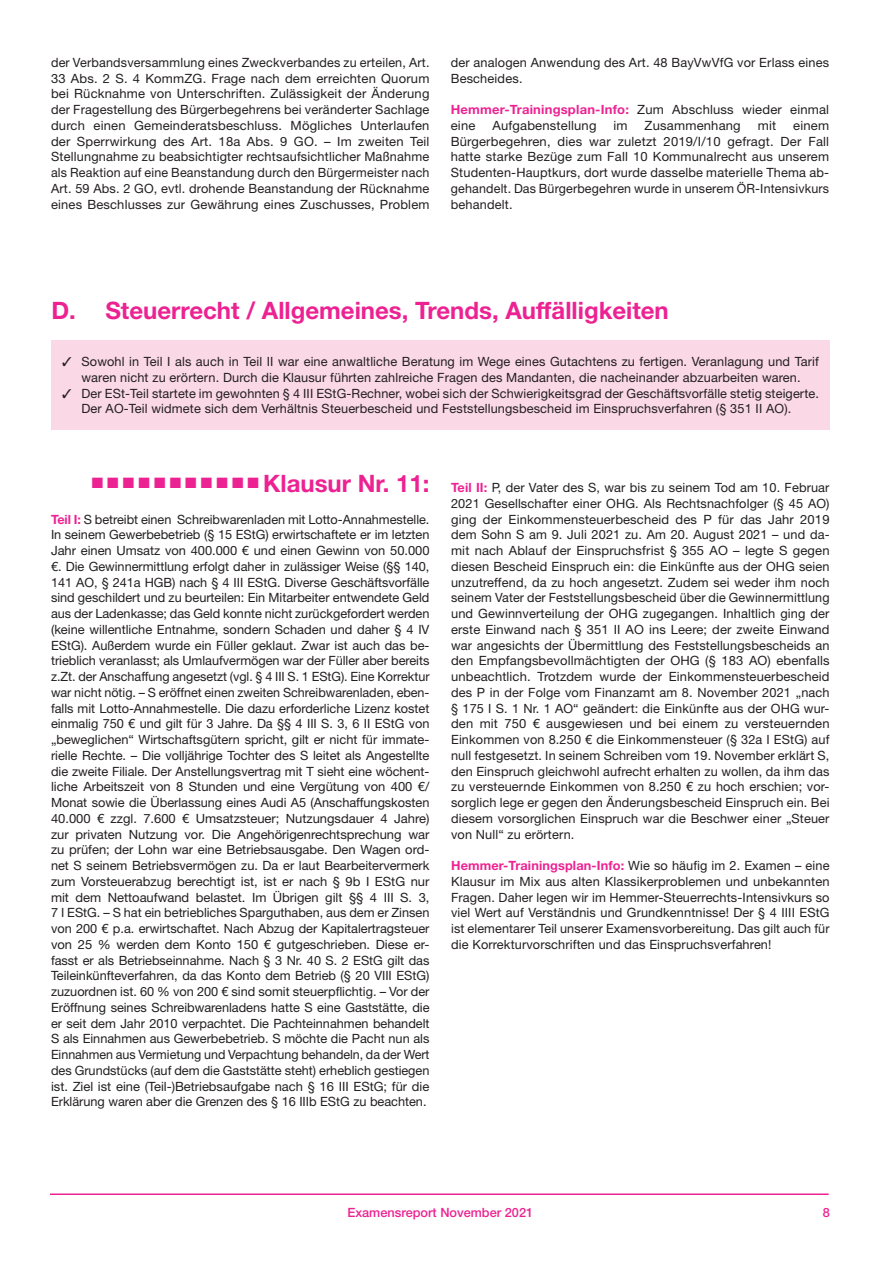
<style>
.page{position:relative;width:893px;height:1263px;background:#fff}
.page>*{position:absolute;margin:0;border:0;box-sizing:border-box;transform-origin:0 0}
.t1{font:700 24px "Helvetica Neue LT";color:#ed2292}
.t2{font:12.75px/15.8px "Helvetica Neue LT";letter-spacing:.01em;color:#231f20;text-align:justify}
.t3{font:500 12.75px "Helvetica Neue LT";color:#ed2292}
.s1{font-weight:700;color:#ed2292}
</style>
<div class="page">
<hr style="left:50px;top:1193px;width:779px;height:2px;background:#ed2292">
<div style="left:51px;top:340px;width:778px;height:89px;background:#fad8e6"></div>
<p class="t2" style="left:51px;top:54px;width:380px">der Verbandsversammlung eines Zweckverbandes zu erteilen, Art.<br>33 Abs. 2 S. 4 KommZG. Frage nach dem erreichten Quorum bei Rücknahme von Unterschriften. Zulässigkeit der Änderung der Fragestellung des Bürgerbegehrens bei veränderter Sachlage durch einen Gemeinderatsbeschluss. Mögliches Unterlaufen der Sperrwirkung des Art. 18a Abs. 9 GO. – Im zweiten Teil Stellungnahme zu beabsichtigter rechtsaufsichtlicher Maßnahme als Reaktion auf eine Beanstandung durch den Bürgermeister nach Art. 59 Abs. 2 GO, evtl. drohende Beanstandung der Rücknahme eines Beschlusses zur Gewährung eines Zuschusses, Problem</p>
<p class="t2" style="left:451px;top:54px;width:380px">der analogen Anwendung des Art. 48 BayVwVfG vor Erlass eines<br>Bescheides.</p>
<p class="t2" style="left:451px;top:101px;width:380px"><span class="s1">Hemmer-Trainingsplan-Info:</span> Zum Abschluss wieder einmal eine</p>
<p class="t2" style="left:492px;top:117px;width:106px">Aufgabenstellung</p>
<p class="t2" style="left:613px;top:117px;width:16px">im</p>
<p class="t2" style="left:645px;top:117px;width:98px">Zusammenhang</p>
<p class="t2" style="left:758px;top:117px;width:20px">mit</p>
<p class="t2" style="left:451px;top:117px;width:380px;text-indent:342px">einem Bürgerbegehren, dies war zuletzt 2019/I/10 gefragt. Der Fall hatte starke Bezüge zum Fall 10 Kommunalrecht aus unserem Studenten-Hauptkurs, dort wurde dasselbe materielle Thema ab&shy;gehandelt. Das Bürgerbegehren wurde in unserem ÖR-Intensivkurs behandelt.</p>
<h1 class="t1" style="left:51px;top:295px;width:619px">D. Steuerrecht / Allgemeines, Trends, Auffälligkeiten</h1>
<p class="t2" style="left:62px;top:353px;width:758px;text-align:center">✓ Sowohl in Teil I als auch in Teil II war eine anwaltliche Beratung im Wege eines Gutachtens zu fertigen. Veranlagung und Tarif waren nicht zu erörtern. Durch die Klausur führten zahlreiche Fragen des Mandanten, die nacheinander abzuarbeiten waren.</p>
<p class="t2" style="left:82px;top:385px;width:739px;text-indent:-20px">✓ Der ESt-Teil startete im gewohnten § 4 III EStG-Rechner, wobei sich der Schwierigkeitsgrad der Geschäftsvorfälle stetig steigerte.<br>Der AO-Teil widmete sich dem Verhältnis Steuerbescheid und Feststellungsbescheid im Einspruchsverfahren (§ 351 II AO).</p>
<h1 class="t1" style="left:92px;top:469px;width:339px">■ ■ ■ ■ ■ ■ ■ ■ ■ ■ ■ Klausur Nr. 11:</h1>
<p class="t2" style="left:51px;top:511px;width:380px"><span class="s1">Teil I:</span> S betreibt einen Schreibwarenladen mit Lotto-Annahmestelle.<br>In seinem Gewerbebetrieb (§ 15 EStG) erwirtschaftete er im letzten Jahr einen Umsatz von 400.000 € und einen Gewinn von 50.000 €. Die Gewinnermittlung erfolgt daher in zulässiger Weise (§§ 140, 141 AO, § 241a HGB) nach § 4 III EStG. Diverse Geschäftsvorfälle sind geschildert und zu beurteilen: Ein Mitarbeiter entwendete Geld aus der Ladenkasse; das Geld konnte nicht zurückgefordert werden (keine willentliche Entnahme, sondern Schaden und daher § 4 IV EStG). Außerdem wurde ein Füller geklaut. Zwar ist auch das be&shy;trieblich veranlasst; als Umlaufvermögen war der Füller aber bereits z.Zt. der Anschaffung angesetzt (vgl. § 4 III S. 1 EStG). Eine Korrektur war nicht nötig. – S eröffnet einen zweiten Schreibwarenladen, eben&shy;falls mit Lotto-Annahmestelle. Die dazu erforderliche Lizenz kostet einmalig 750 € und gilt für 3 Jahre. Da §§ 4 III S. 3, 6 II EStG von „beweglichen“ Wirtschaftsgütern spricht, gilt er nicht für immate&shy;rielle Rechte. – Die volljährige Tochter des S leitet als Angestellte die zweite Filiale. Der Anstellungsvertrag mit T sieht eine wöchent&shy;liche Arbeitszeit von 8 Stunden und eine Vergütung von 400 €/ Monat sowie die Überlassung eines Audi A5 (Anschaffungskosten 40.000 € zzgl. 7.600 € Umsatzsteuer; Nutzungsdauer 4 Jahre) zur privaten Nutzung vor. Die Angehörigenrechtsprechung war zu prüfen; der Lohn war eine Betriebsausgabe. Den Wagen ord&shy;net S seinem Betriebsvermögen zu. Da er laut Bearbeitervermerk zum Vorsteuerabzug berechtigt ist, ist er nach § 9b I EStG nur mit dem Nettoaufwand belastet. Im Übrigen gilt §§ 4 III S. 3, 7 I EStG. – S hat ein betriebliches Sparguthaben, aus dem er Zinsen von 200 € p.a. erwirtschaftet. Nach Abzug der Kapitalertragsteuer von 25 % werden dem Konto 150 € gutgeschrieben. Diese er&shy;fasst er als Betriebseinnahme. Nach § 3 Nr. 40 S. 2 EStG gilt das Teileinkünfteverfahren, da das Konto dem Betrieb (§ 20 VIII EStG) zuzuordnen ist. 60 % von 200 € sind somit steuerpflichtig. – Vor der Eröffnung seines Schreibwarenladens hatte S eine Gaststätte, die er seit dem Jahr 2010 verpachtet. Die Pachteinnahmen behandelt S als Einnahmen aus Gewerbebetrieb. S möchte die Pacht nun als Einnahmen aus Vermietung und Verpachtung behandeln, da der Wert des Grundstücks (auf dem die Gaststätte steht) erheblich gestiegen ist. Ziel ist eine (Teil-)Betriebsaufgabe nach § 16 III EStG; für die Erklärung waren aber die Grenzen des § 16 IIIb EStG zu beachten.</p>
<p class="t2" style="left:451px;top:479px;width:380px"><span class="s1">Teil II:</span> P, der Vater des S, war bis zu seinem Tod am 10. Februar 2021 Gesellschafter einer OHG. Als Rechtsnachfolger (§ 45 AO) ging der Einkommensteuerbescheid des P für das Jahr 2019 dem Sohn S am 9. Juli 2021 zu. Am 20. August 2021 – und da&shy;mit nach Ablauf der Einspruchsfrist § 355 AO – legte S gegen diesen Bescheid Einspruch ein: die Einkünfte aus der OHG seien unzutreffend, da zu hoch angesetzt. Zudem sei weder ihm noch seinem Vater der Feststellungsbescheid über die Gewinnermittlung und Gewinnverteilung der OHG zugegangen. Inhaltlich ging der erste Einwand nach § 351 II AO ins Leere; der zweite Einwand war angesichts der Übermittlung des Feststellungsbescheids an den Empfangsbevollmächtigten der OHG (§ 183 AO) ebenfalls unbeachtlich. Trotzdem wurde der Einkommensteuerbescheid des P in der Folge vom Finanzamt am 8. November 2021 „nach § 175 I S. 1 Nr. 1 AO“ geändert: die Einkünfte aus der OHG wur&shy;den mit 750 € ausgewiesen und bei einem zu versteuernden Einkommen von 8.250 € die Einkommensteuer (§ 32a I EStG) auf null festgesetzt. In seinem Schreiben vom 19. November erklärt S, den Einspruch gleichwohl aufrecht erhalten zu wollen, da ihm das zu versteuernde Einkommen von 8.250 € zu hoch erschien; vor&shy;sorglich lege er gegen den Änderungsbescheid Einspruch ein. Bei diesem vorsorglichen Einspruch war die Beschwer einer „Steuer von Null“ zu erörtern.</p>
<p class="t2" style="left:451px;top:857px;width:380px"><span class="s1">Hemmer-Trainingsplan-Info:</span> Wie so häufig im 2. Examen – eine Klausur im Mix aus alten Klassikerproblemen und unbekannten Fragen. Daher legen wir im Hemmer-Steuerrechts-Intensivkurs so viel Wert auf Verständnis und Grundkenntnisse! Der § 4 IIII EStG ist elementarer Teil unserer Examensvorbereitung. Das gilt auch für die Korrekturvorschriften und das Einspruchsverfahren!</p>
<p class="t3" style="left:347px;top:1204px;width:187px">Examensreport November 2021</p>
<p class="t3" style="left:823px;top:1204px;width:9px">8</p>
</div>
